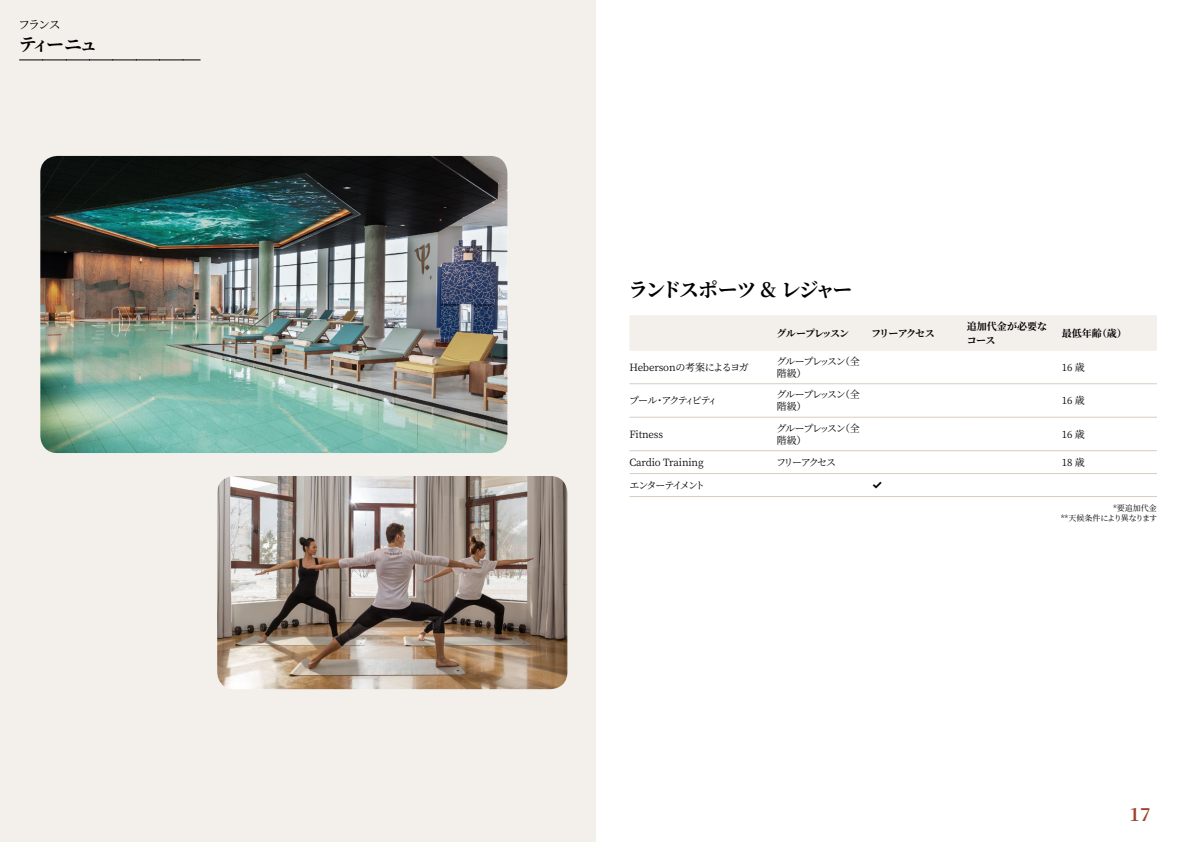
<style>
.page{position:relative;width:1191px;height:842px;background:#fff}
.page>*{position:absolute;margin:0;border:0;box-sizing:border-box;transform-origin:0 0}
.t1{font:700 20px "Noto Serif JP";letter-spacing:-.12em;color:#000}
.t2{font:700 18px "Noto Serif JP";letter-spacing:-.16em;color:#000}
.t3{font:700 18px "Noto Serif JP";color:#9d432c}
.t4{font:12px "Noto Serif JP";color:#000}
.t5{font:700 12px "Inter";color:#000}
.t6{font:10px/12px "Noto Serif JP";letter-spacing:-.145em;color:#000}
.t7{font:10px "Noto Serif JP";letter-spacing:-.015em;color:#000}
.t8{font:10px "Noto Serif JP";letter-spacing:-.025em;color:#000}
.t9{font:10px "Noto Serif JP";letter-spacing:-.085em;color:#000}
.t10{font:700 10px/14px "Noto Serif JP";color:#000}
.t11{font:10px "Noto Serif JP";letter-spacing:-.19em;color:#000}
.t12{font:10px "Noto Serif JP";letter-spacing:-.185em;color:#000}
.t13{font:700 10px "Noto Serif JP";letter-spacing:-.1em;color:#000}
.t14{font:700 10px "Noto Serif JP";letter-spacing:-.095em;color:#000}
.t15{font:700 10px "Noto Serif JP";letter-spacing:-.045em;color:#000}
.t16{font:10px "Noto Serif JP";letter-spacing:-.15em;color:#000}
.t17{font:8px/9.6px "Noto Serif JP";color:#000;text-align:right}
</style>
<div class="page">
<div style="left:0;top:0;width:595px;height:842px;background:#f3f0ec"></div>
<img style="left:40px;top:156px;width:467px;height:297px">
<img style="left:217px;top:476px;width:350px;height:213px">
<svg style="left:20px;top:60px;width:180px;height:1px"></svg>
<div style="left:630px;top:315px;width:527px;height:36px;background:#f3f0ec"></div>
<hr style="left:629px;top:383px;width:148px;height:1px;background:#d7cdc1">
<hr style="left:777px;top:383px;width:95px;height:1px;background:#d7cdc1">
<hr style="left:872px;top:383px;width:95px;height:1px;background:#d7cdc1">
<hr style="left:967px;top:383px;width:95px;height:1px;background:#d7cdc1">
<hr style="left:1062px;top:383px;width:95px;height:1px;background:#d7cdc1">
<hr style="left:629px;top:417px;width:148px;height:1px;background:#d7cdc1">
<hr style="left:777px;top:417px;width:95px;height:1px;background:#d7cdc1">
<hr style="left:872px;top:417px;width:95px;height:1px;background:#d7cdc1">
<hr style="left:967px;top:417px;width:95px;height:1px;background:#d7cdc1">
<hr style="left:1062px;top:417px;width:95px;height:1px;background:#d7cdc1">
<hr style="left:629px;top:450px;width:148px;height:1px;background:#d7cdc1">
<hr style="left:777px;top:450px;width:95px;height:1px;background:#d7cdc1">
<hr style="left:872px;top:450px;width:95px;height:1px;background:#d7cdc1">
<hr style="left:967px;top:450px;width:95px;height:1px;background:#d7cdc1">
<hr style="left:1062px;top:450px;width:95px;height:1px;background:#d7cdc1">
<hr style="left:629px;top:473px;width:148px;height:1px;background:#d7cdc1">
<hr style="left:777px;top:473px;width:95px;height:1px;background:#d7cdc1">
<hr style="left:872px;top:473px;width:95px;height:1px;background:#d7cdc1">
<hr style="left:967px;top:473px;width:95px;height:1px;background:#d7cdc1">
<hr style="left:1062px;top:473px;width:95px;height:1px;background:#d7cdc1">
<hr style="left:629px;top:496px;width:148px;height:1px;background:#d7cdc1">
<hr style="left:777px;top:496px;width:95px;height:1px;background:#d7cdc1">
<hr style="left:872px;top:496px;width:95px;height:1px;background:#d7cdc1">
<hr style="left:967px;top:496px;width:95px;height:1px;background:#d7cdc1">
<hr style="left:1062px;top:496px;width:95px;height:1px;background:#d7cdc1">
<p class="t4" style="left:18px;top:17px;width:44px">フランス</p>
<h2 class="t2" style="left:19px;top:34px;width:80px">ティーニュ</h2>
<h1 class="t1" style="left:628px;top:278px;width:226px">ランドスポーツ &amp; レジャー</h1>
<p class="t13" style="left:776px;top:327px;width:74px">グループレッスン</p>
<p class="t14" style="left:871px;top:327px;width:65px">フリーアクセス</p>
<p class="t10" style="left:966px;top:319px;width:82px">追加代金が必要なコース</p>
<p class="t15" style="left:1062px;top:327px;width:66px">最低年齢（歳）</p>
<p class="t8" style="left:629px;top:361px;width:121px">Hebersonの考案によるヨガ</p>
<p class="t6" style="left:776px;top:355px;width:85px">グループレッスン（全階級）</p>
<p class="t9" style="left:1062px;top:361px;width:24px">16 歳</p>
<p class="t11" style="left:629px;top:395px;width:90px">プール・アクティビティ</p>
<p class="t6" style="left:776px;top:389px;width:85px">グループレッスン（全階級）</p>
<p class="t9" style="left:1062px;top:395px;width:24px">16 歳</p>
<p class="t7" style="left:629px;top:428px;width:35px">Fitness</p>
<p class="t6" style="left:776px;top:422px;width:85px">グループレッスン（全階級）</p>
<p class="t9" style="left:1062px;top:428px;width:24px">16 歳</p>
<p class="t7" style="left:629px;top:456px;width:76px">Cardio Training</p>
<p class="t16" style="left:776px;top:456px;width:61px">フリーアクセス</p>
<p class="t9" style="left:1062px;top:456px;width:24px">18 歳</p>
<p class="t12" style="left:629px;top:479px;width:77px">エンターテイメント</p>
<p class="t5" style="left:872px;top:476px;width:12px">✓</p>
<p class="t17" style="left:1060px;top:504px;width:98px">*要追加代金<br>**天候条件により異なります</p>
<h2 class="t3" style="left:1129px;top:804px;width:23px">17</h2>
</div>
